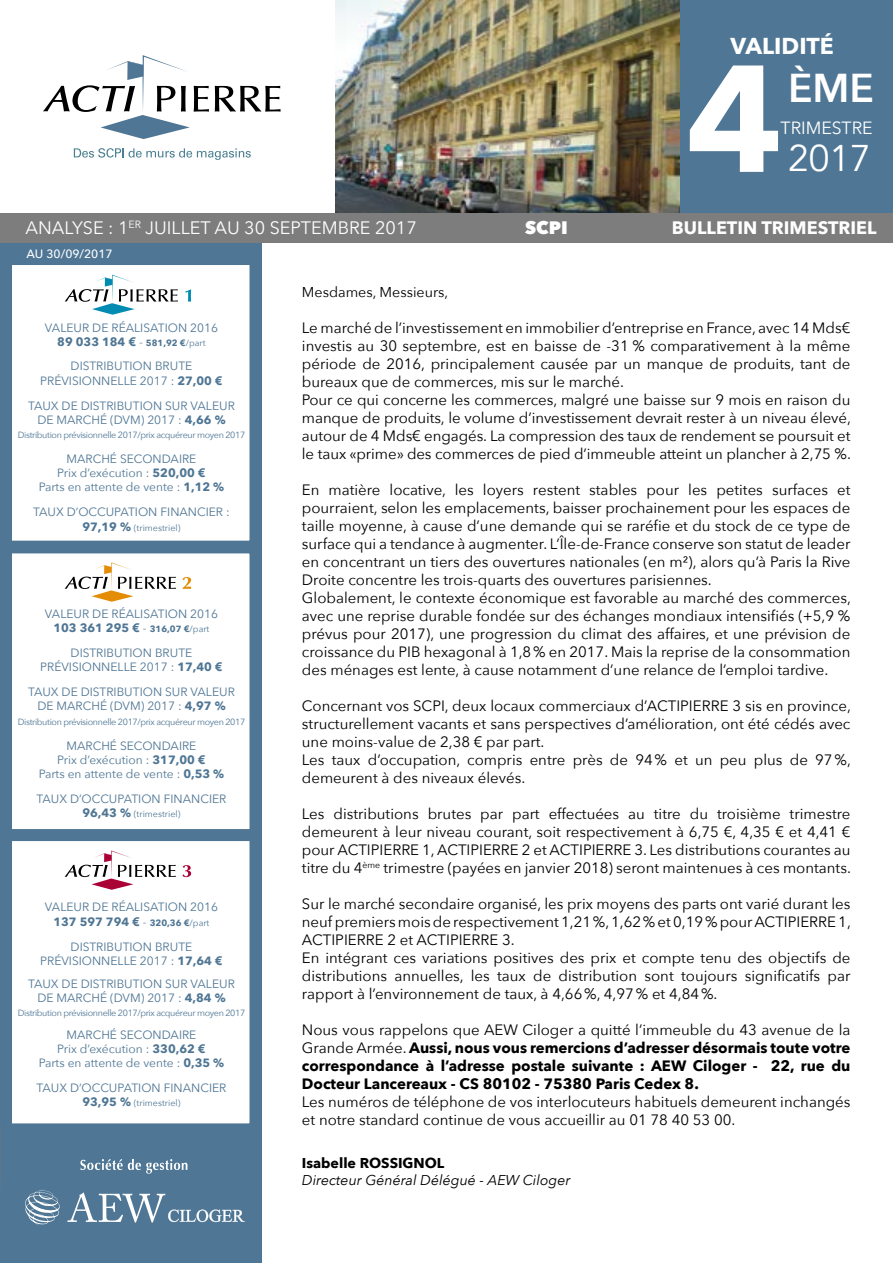
<style>
.page{position:relative;width:893px;height:1263px;background:#fff}
.page>*{position:absolute;margin:0;border:0;box-sizing:border-box;transform-origin:0 0}
.t1{font:700 150.3px "Avenir Next";color:#fff}
.t2{font:600 40.2px "Avenir Next";color:#fff}
.t3{font:37.2px "Avenir";color:#fff}
.t4{font:700 22.95px "Avenir Next";color:#fff}
.t5{font:18px "Avenir Next";color:#fff}
.t6{font:700 18px "Avenir Next";color:#fff}
.t7{font:800 18px "Avenir Next";color:#fff}
.t8{font:17.7px "Avenir Next";color:#fff}
.t9{font:15px/18px "Avenir Next";color:#000}
.t10{font:700 15px/18px "Avenir Next";color:#000;text-align:justify}
.t11{font:italic 14.25px "Avenir Next";color:#000}
.t12{font:14.25px "Avenir Next";color:#000}
.t13{font:700 14.25px "Avenir Next";color:#000}
.t14{font:12px/14.2px "Avenir Next";color:#4f7694;text-align:center}
.t15{font:500 12px "Avenir Next";color:#fff}
.t16{font:9px "Avenir Next";letter-spacing:-.04em;color:#4f7694}
.t17{font:9px "Avenir Next";color:#4f7694}
.s1{font-weight:700}
.s2{font-weight:700;font-size:9px}
.s3{font-size:9px}
.s4{font-weight:700;font-size:12px}
.s5{font-weight:400}
</style>
<div class="page">
<img style="left:336px;top:0;width:344px;height:213px">
<div style="left:0;top:234px;width:261px;height:1029px;background:#4f7694"></div>
<svg style="left:215px;top:86px;width:66px;height:26px"></svg>
<svg style="left:43px;top:55px;width:166px;height:84px"></svg>
<svg style="left:74px;top:148px;width:177px;height:12px"></svg>
<div style="left:0;top:213px;width:893px;height:29px;background:#7d7d7d"></div>
<svg style="left:80px;top:1159px;width:107px;height:15px"></svg>
<svg style="left:25px;top:1189px;width:35px;height:36px"></svg>
<svg style="left:67px;top:1192px;width:177px;height:30px"></svg>
<div style="left:6px;top:835px;width:249px;height:294px;background:#fff"></div>
<div style="left:0;top:829px;width:261px;height:306px;border:12px solid #4f7694"></div>
<div style="left:6px;top:547px;width:249px;height:288px;background:#fff"></div>
<div style="left:0;top:541px;width:261px;height:300px;border:12px solid #4f7694"></div>
<div style="left:6px;top:259px;width:249px;height:288px;background:#fff"></div>
<div style="left:0;top:253px;width:261px;height:300px;border:12px solid #4f7694"></div>
<svg style="left:185px;top:289px;width:6px;height:13px"></svg>
<svg style="left:65px;top:275px;width:113px;height:40px"></svg>
<svg style="left:183px;top:577px;width:8px;height:12px"></svg>
<svg style="left:65px;top:562px;width:111px;height:40px"></svg>
<svg style="left:182px;top:865px;width:9px;height:12px"></svg>
<svg style="left:65px;top:850px;width:111px;height:40px"></svg>
<div style="left:680px;top:0;width:213px;height:213px;background:#4f7694"></div>
<h3 class="t4" style="left:730px;top:26px;width:105px">VALIDITÉ</h3>
<h1 class="t1" style="left:686px;top:-11px;width:99px">4</h1>
<h2 class="t2" style="left:788px;top:54px;width:88px">ÈME</h2>
<p class="t8" style="left:781px;top:113px;width:94px">TRIMESTRE</p>
<h3 class="t3" style="left:788px;top:136px;width:84px">2017</h3>
<p class="t5" style="left:26px;top:213px;width:393px">ANALYSE : 1<sup>ER</sup> JUILLET AU 30 SEPTEMBRE 2017</p>
<p class="t7" style="left:525px;top:217px;width:44px">SCPI</p>
<p class="t6" style="left:672px;top:212px;width:206px">BULLETIN TRIMESTRIEL</p>
<p class="t15" style="left:27px;top:243px;width:88px">AU 30/09/2017</p>
<p class="t14" style="left:45px;top:321px;width:175px;line-height:13.5px">VALEUR DE RÉALISATION 2016<br><span class="s1">89 033 184 €</span> - <span class="s2">581,92 €</span><span class="s3">/part</span></p>
<p class="t14" style="left:40px;top:359px;width:184px">DISTRIBUTION BRUTE<br>PRÉVISIONNELLE 2017 : <span class="s1">27,00 €</span></p>
<p class="t14" style="left:28px;top:398px;width:208px">TAUX DE DISTRIBUTION SUR VALEUR<br>DE MARCHÉ (DVM) 2017 : <span class="s1">4,66 %</span></p>
<p class="t16" style="left:18px;top:427px;width:229px">Distribution prévisionnelle 2017/prix acquéreur moyen 2017</p>
<p class="t14" style="left:39px;top:451px;width:187px">MARCHÉ SECONDAIRE<br>Prix d’exécution : <span class="s1">520,00 €<br></span>Parts en attente de vente : <span class="s1">1,12 %</span></p>
<p class="t14" style="left:33px;top:504px;width:198px">TAUX D’OCCUPATION FINANCIER :</p>
<p class="t17" style="left:82px;top:520px;width:100px"><span class="s4">97,19 %</span> (trimestriel)</p>
<p class="t14" style="left:45px;top:606px;width:175px">VALEUR DE RÉALISATION 2016<br><span class="s1">103 361 295 €</span> - <span class="s2">316,07 €</span><span class="s3">/part</span></p>
<p class="t14" style="left:40px;top:645px;width:184px">DISTRIBUTION BRUTE<br>PRÉVISIONNELLE 2017 : <span class="s1">17,40 €</span></p>
<p class="t14" style="left:28px;top:684px;width:208px">TAUX DE DISTRIBUTION SUR VALEUR<br>DE MARCHÉ (DVM) 2017 : <span class="s1">4,97 %</span></p>
<p class="t16" style="left:18px;top:714px;width:229px">Distribution prévisionnelle 2017/prix acquéreur moyen 2017</p>
<p class="t14" style="left:39px;top:738px;width:187px">MARCHÉ SECONDAIRE<br>Prix d’exécution : <span class="s1">317,00 €<br></span>Parts en attente de vente : <span class="s1">0,53 %</span></p>
<p class="t14" style="left:37px;top:791px;width:191px">TAUX D’OCCUPATION FINANCIER</p>
<p class="t17" style="left:82px;top:806px;width:100px"><span class="s4">96,43 %</span> (trimestriel)</p>
<p class="t14" style="left:45px;top:899px;width:175px">VALEUR DE RÉALISATION 2016<br><span class="s1">137 597 794 €</span> - <span class="s2">320,36 €</span><span class="s3">/part</span></p>
<p class="t14" style="left:40px;top:939px;width:184px">DISTRIBUTION BRUTE<br>PRÉVISIONNELLE 2017 : <span class="s1">17,64 €</span></p>
<p class="t14" style="left:28px;top:976px;width:208px">TAUX DE DISTRIBUTION SUR VALEUR<br>DE MARCHÉ (DVM) 2017 : <span class="s1">4,84 %</span></p>
<p class="t16" style="left:18px;top:1005px;width:229px">Distribution prévisionnelle 2017/prix acquéreur moyen 2017</p>
<p class="t14" style="left:39px;top:1027px;width:187px">MARCHÉ SECONDAIRE<br>Prix d’exécution : <span class="s1">330,62 €<br></span>Parts en attente de vente : <span class="s1">0,35 %</span></p>
<p class="t14" style="left:37px;top:1080px;width:191px">TAUX D’OCCUPATION FINANCIER</p>
<p class="t17" style="left:82px;top:1096px;width:100px"><span class="s4">93,95 %</span> (trimestriel)</p>
<p class="t12" style="left:302px;top:280px;width:148px">Mesdames, Messieurs,</p>
<p class="t9" style="left:302px;top:318px;width:551px">Le marché de l’investissement en immobilier d’entreprise en France, avec 14 Mds€ investis au 30 septembre, est en baisse de -31 % comparativement à la même période de 2016, principalement causée par un manque de produits, tant de bureaux que de commerces, mis sur le marché.<br>Pour ce qui concerne les commerces, malgré une baisse sur 9 mois en raison du manque de produits, le volume d’investissement devrait rester à un niveau élevé, autour de 4 Mds€ engagés. La compression des taux de rendement se poursuit et le taux «prime» des commerces de pied d’immeuble atteint un plancher à 2,75 %.</p>
<p class="t9" style="left:302px;top:480px;width:550px">En matière locative, les loyers restent stables pour les petites surfaces et pourraient, selon les emplacements, baisser prochainement pour les espaces de taille moyenne, à cause d’une demande qui se raréfie et du stock de ce type de surface qui a tendance à augmenter. L’Île-de-France conserve son statut de leader en concentrant un tiers des ouvertures nationales (en m²), alors qu’à Paris la Rive Droite concentre les trois-quarts des ouvertures parisiennes.<br>Globalement, le contexte économique est favorable au marché des commerces, avec une reprise durable fondée sur des échanges mondiaux intensifiés (+5,9 % prévus pour 2017), une progression du climat des affaires, et une prévision de croissance du PIB hexagonal à 1,8% en 2017. Mais la reprise de la consommation des ménages est lente, à cause notamment d’une relance de l’emploi tardive.</p>
<p class="t9" style="left:302px;top:696px;width:550px">Concernant vos SCPI, deux locaux commerciaux d’ACTIPIERRE 3 sis en province, structurellement vacants et sans perspectives d’amélioration, ont été cédés avec une moins-value de 2,38 € par part.<br>Les taux d’occupation, compris entre près de 94% et un peu plus de 97%, demeurent à des niveaux élevés.</p>
<p class="t9" style="left:302px;top:804px;width:551px;text-align:justify">Les distributions brutes par part effectuées au titre du troisième trimestre demeurent à leur niveau courant, soit respectivement à 6,75 €, 4,35 € et 4,41 € pour ACTIPIERRE 1, ACTIPIERRE 2 et ACTIPIERRE 3. Les distributions courantes au titre du 4<sup>ème</sup> trimestre (payées en janvier 2018) seront maintenues à ces montants.</p>
<p class="t9" style="left:302px;top:894px;width:550px">Sur le marché secondaire organisé, les prix moyens des parts ont varié durant les neuf premiers mois de respectivement 1,21%, 1,62% et 0,19% pour ACTIPIERRE 1, ACTIPIERRE 2 et ACTIPIERRE 3.<br>En intégrant ces variations positives des prix et compte tenu des objectifs de distributions annuelles, les taux de distribution sont toujours significatifs par rapport à l’environnement de taux, à 4,66%, 4,97% et 4,84%.</p>
<p class="t10" style="left:302px;top:1020px;width:550px"><span class="s5">Nous vous rappelons que AEW Ciloger a quitté l’immeuble du 43 avenue de la Grande Armée.</span> Aussi, nous vous remercions d’adresser désormais toute votre correspondance à l’adresse postale suivante : AEW Ciloger - 22, rue du Docteur Lancereaux - CS 80102 - 75380 Paris Cedex 8.</p>
<p class="t9" style="left:302px;top:1092px;width:550px">Les numéros de téléphone de vos interlocuteurs habituels demeurent inchangés et notre standard continue de vous accueillir au 01 78 40 53 00.</p>
<p class="t13" style="left:302px;top:1151px;width:144px">Isabelle ROSSIGNOL</p>
<p class="t11" style="left:302px;top:1168px;width:270px">Directeur Général Délégué - AEW Ciloger</p>
</div>
